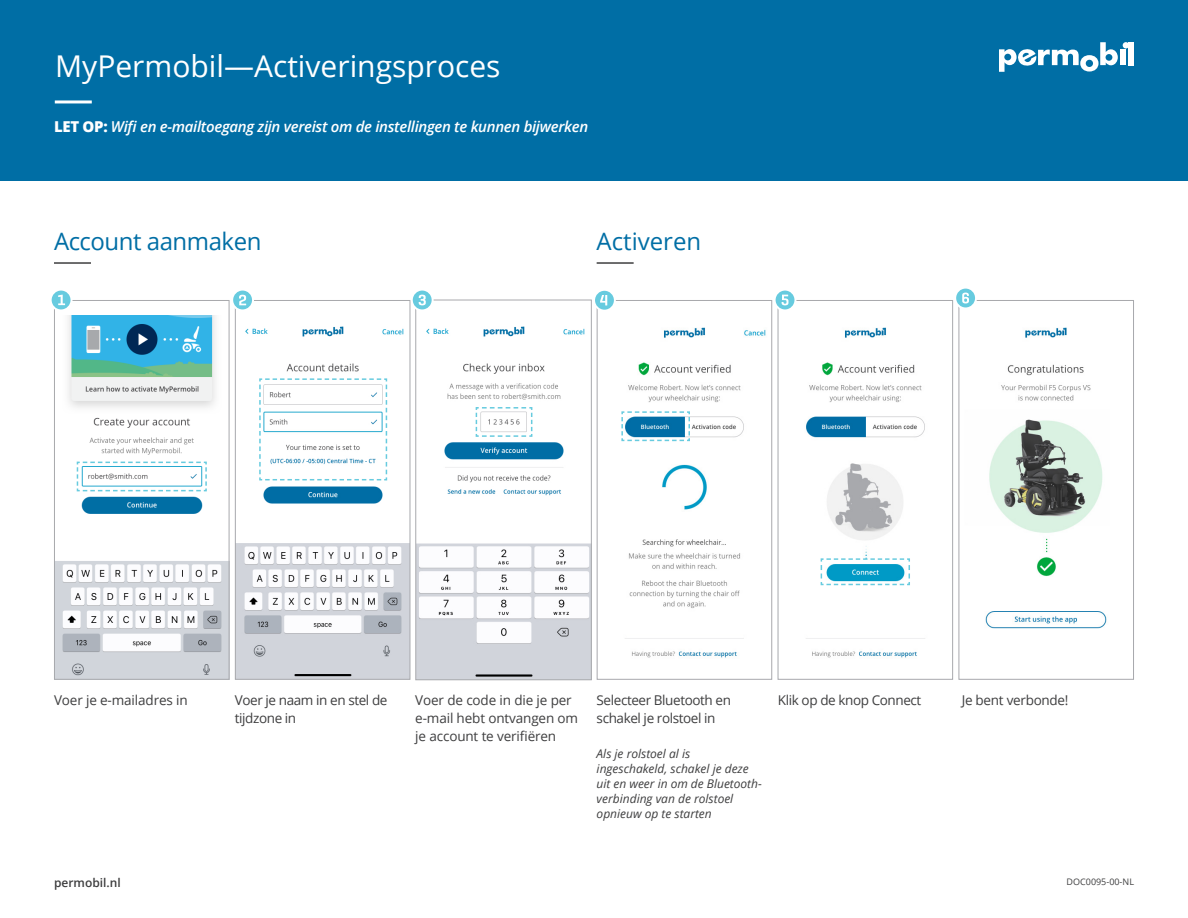
<style>
.page{position:relative;width:1188px;height:918px;background:#fff}
.page>*{position:absolute;margin:0;border:0;box-sizing:border-box;transform-origin:0 0}
.t1{font:30px "Open Sans";color:#fff}
.t2{font:24px "Open Sans";letter-spacing:-.02em;color:#006ea5}
.t3{font:24px "Open Sans";color:#006ea5}
.Body{font:italic 600 15px "Open Sans";letter-spacing:-.02em;color:#fff}
.Body-2{font:13.5px/18px "Open Sans";letter-spacing:-.025em;color:#3e3e3f}
.Body-3{font:italic 12px/15px "Open Sans";color:#3e3e3f}
.t4{font:600 12px "Open Sans";color:#3e3e3f}
.t5{font:9px "Open Sans";color:#3e3e3f}
.s1{font-weight:800;font-style:normal}
</style>
<div class="page">
<img style="left:237px;top:326px;width:171px;height:352px">
<div style="left:235px;top:300px;width:175px;height:380px;border:1px solid #a8a9ad"></div>
<svg style="left:231px;top:289px;width:23px;height:22px"></svg>
<svg style="left:233px;top:291px;width:19px;height:18px"></svg>
<img style="left:56px;top:315px;width:172px;height:363px">
<div style="left:54px;top:300px;width:176px;height:380px;border:1px solid #a8a9ad"></div>
<img style="left:625px;top:327px;width:141px;height:331px">
<div style="left:597px;top:300px;width:175px;height:380px;border:1px solid #a8a9ad"></div>
<img style="left:806px;top:327px;width:119px;height:331px">
<div style="left:778px;top:300px;width:175px;height:380px;border:1px solid #a8a9ad"></div>
<img style="left:985px;top:327px;width:122px;height:302px">
<div style="left:958px;top:300px;width:176px;height:380px;border:1px solid #a8a9ad"></div>
<img style="left:417px;top:326px;width:173px;height:352px">
<div style="left:415px;top:300px;width:177px;height:380px;border:1px solid #a8a9ad"></div>
<div style="left:0;top:0;width:1188px;height:180px;background:#006ea5"></div>
<hr style="left:55px;top:100px;width:37px;height:3px;background:#fff">
<svg style="left:999px;top:42px;width:119px;height:30px"></svg>
<div style="left:1120px;top:50px;width:6px;height:15px;background:#fff"></div>
<div style="left:1128px;top:42px;width:6px;height:23px;background:#fff"></div>
<div style="left:1123px;top:42px;width:6px;height:7px;background:#fff;border-radius:50%"></div>
<svg style="left:50px;top:289px;width:23px;height:22px"></svg>
<div style="left:593px;top:289px;width:23px;height:22px;background:#fff;border-radius:50%"></div>
<svg style="left:774px;top:289px;width:22px;height:22px"></svg>
<svg style="left:411px;top:289px;width:23px;height:22px"></svg>
<svg style="left:954px;top:287px;width:23px;height:22px"></svg>
<svg style="left:52px;top:291px;width:19px;height:18px"></svg>
<svg style="left:413px;top:291px;width:19px;height:18px"></svg>
<svg style="left:776px;top:291px;width:18px;height:18px"></svg>
<svg style="left:956px;top:289px;width:19px;height:18px"></svg>
<hr style="left:54px;top:262px;width:37px;height:2px;background:#3e3e3f">
<hr style="left:597px;top:262px;width:37px;height:2px;background:#3e3e3f">
<svg style="left:820px;top:558px;width:91px;height:28px"></svg>
<svg style="left:621px;top:411px;width:70px;height:31px"></svg>
<svg style="left:475px;top:406px;width:58px;height:32px"></svg>
<svg style="left:258px;top:378px;width:130px;height:103px"></svg>
<svg style="left:76px;top:461px;width:132px;height:31px"></svg>
<svg style="left:595px;top:291px;width:19px;height:19px"></svg>
<p class="t1" style="left:55px;top:46px;width:447px">MyPermobil—Activeringsproces</p>
<p class="Body" style="left:54px;top:117px;width:536px"><span class="s1">LET OP:</span> Wifi en e-mailtoegang zijn vereist om de instellingen te kunnen bijwerken</p>
<p class="t2" style="left:54px;top:225px;width:209px">Account aanmaken</p>
<p class="t3" style="left:597px;top:225px;width:106px">Activeren</p>
<p class="Body-2" style="left:54px;top:691px;width:135px">Voer je e-mailadres in</p>
<p class="Body-2" style="left:415px;top:691px;width:158px">Voer de code in die je per</p>
<p class="Body-2" style="left:778px;top:691px;width:145px">Klik op de knop Connect</p>
<p class="Body-2" style="left:415px;top:709px;width:164px">e-mail hebt ontvangen om je account te verifiëren</p>
<p class="Body-2" style="left:235px;top:691px;width:154px">Voer je naam in en stel de tijdzone in</p>
<p class="Body-2" style="left:597px;top:691px;width:136px">Selecteer Bluetooth en</p>
<p class="Body-2" style="left:962px;top:691px;width:108px">Je bent verbonde!</p>
<p class="Body-2" style="left:597px;top:709px;width:120px">schakel je rolstoel in</p>
<p class="Body-3" style="left:597px;top:746px;width:167px">Als je rolstoel al is ingeschakeld, schakel je deze uit en weer in om de Bluetooth&shy;verbinding van de rolstoel opnieuw op te starten</p>
<p class="t4" style="left:54px;top:875px;width:68px">permobil.nl</p>
<p class="t5" style="left:1067px;top:876px;width:69px">DOC0095-00-NL</p>
</div>
